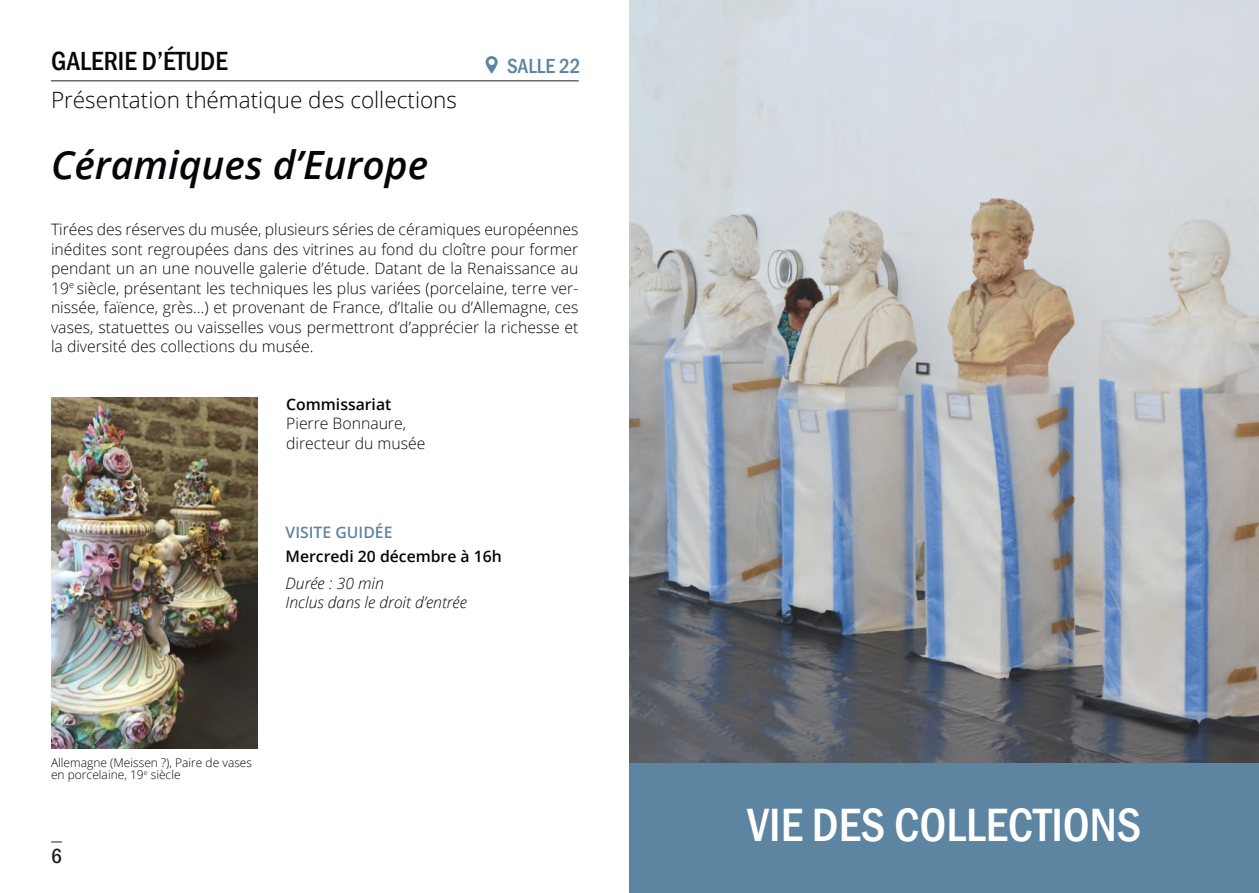
<style>
.page{position:relative;width:1259px;height:893px;background:#fff}
.page>*{position:absolute;margin:0;border:0;box-sizing:border-box;transform-origin:0 0}
.t1{font:500 condensed 48px "Franklin Gothic";color:#fff}
.t2{font:italic 600 39px "Open Sans";color:#06060a}
.t3{font:500 condensed 27px "Franklin Gothic";color:#06060a}
.t4{font:300 22.5px "Open Sans";color:#06060a}
.t5{font:500 condensed 21px "Franklin Gothic";color:#5d85a1}
.t6{font:500 condensed 21px "Franklin Gothic";color:#1d1f20}
.t7{font:300 15.75px/19.5px "Open Sans";color:#06060a;text-align:justify}
.t8{font:italic 300 15.75px/19.5px "Open Sans";color:#06060a}
.t9{font:600 15.75px "Open Sans";color:#06060a}
.t10{font:600 15.75px "Open Sans";color:#5d85a1}
.t11{font:300 12px/12px "Open Sans";color:#06060a}
</style>
<div class="page">
<hr style="left:51px;top:80px;width:527px;height:1px;background:#1d1f20">
<svg style="left:485px;top:56px;width:13px;height:18px"></svg>
<img style="left:51px;top:398px;width:207px;height:350px">
<img style="left:629px;top:0;width:630px;height:763px">
<div style="left:629px;top:763px;width:630px;height:130px;background:#5d85a1"></div>
<h3 class="t3" style="left:51px;top:51px;width:178px">GALERIE D’ÉTUDE</h3>
<h3 class="t4" style="left:51px;top:91px;width:407px">Présentation thématique des collections</h3>
<h2 class="t2" style="left:51px;top:149px;width:379px">Céramiques d’Europe</h2>
<h3 class="t5" style="left:507px;top:58px;width:75px">SALLE 22</h3>
<p class="t7" style="left:51px;top:221px;width:529px">Tirées des réserves du musée, plusieurs séries de céramiques européennes inédites sont regroupées dans des vitrines au fond du cloître pour former pendant un an une nouvelle galerie d’étude. Datant de la Renaissance au 19<sup>e</sup> siècle, présentant les techniques les plus variées (porcelaine, terre ver&shy;nissée, faïence, grès…) et provenant de France, d’Italie ou d’Allemagne, ces vases, statuettes ou vaisselles vous permettront d’apprécier la richesse et la diversité des collections du musée.</p>
<p class="t9" style="left:286px;top:397px;width:107px">Commissariat</p>
<p class="t7" style="left:286px;top:415px;width:141px">Pierre Bonnaure, directeur du musée</p>
<p class="t10" style="left:285px;top:526px;width:108px">VISITE GUIDÉE</p>
<p class="t9" style="left:285px;top:550px;width:218px">Mercredi 20 décembre à 16h</p>
<p class="t8" style="left:285px;top:575px;width:183px">Durée : 30 min<br>Inclus dans le droit d’entrée</p>
<p class="t11" style="left:51px;top:758px;width:203px">Allemagne (Meissen ?), Paire de vases en porcelaine, 19<sup>e</sup> siècle</p>
<h3 class="t6" style="left:51px;top:848px;width:12px">6</h3>
<h1 class="t1" style="left:747px;top:807px;width:396px">VIE DES COLLECTIONS</h1>
</div>
